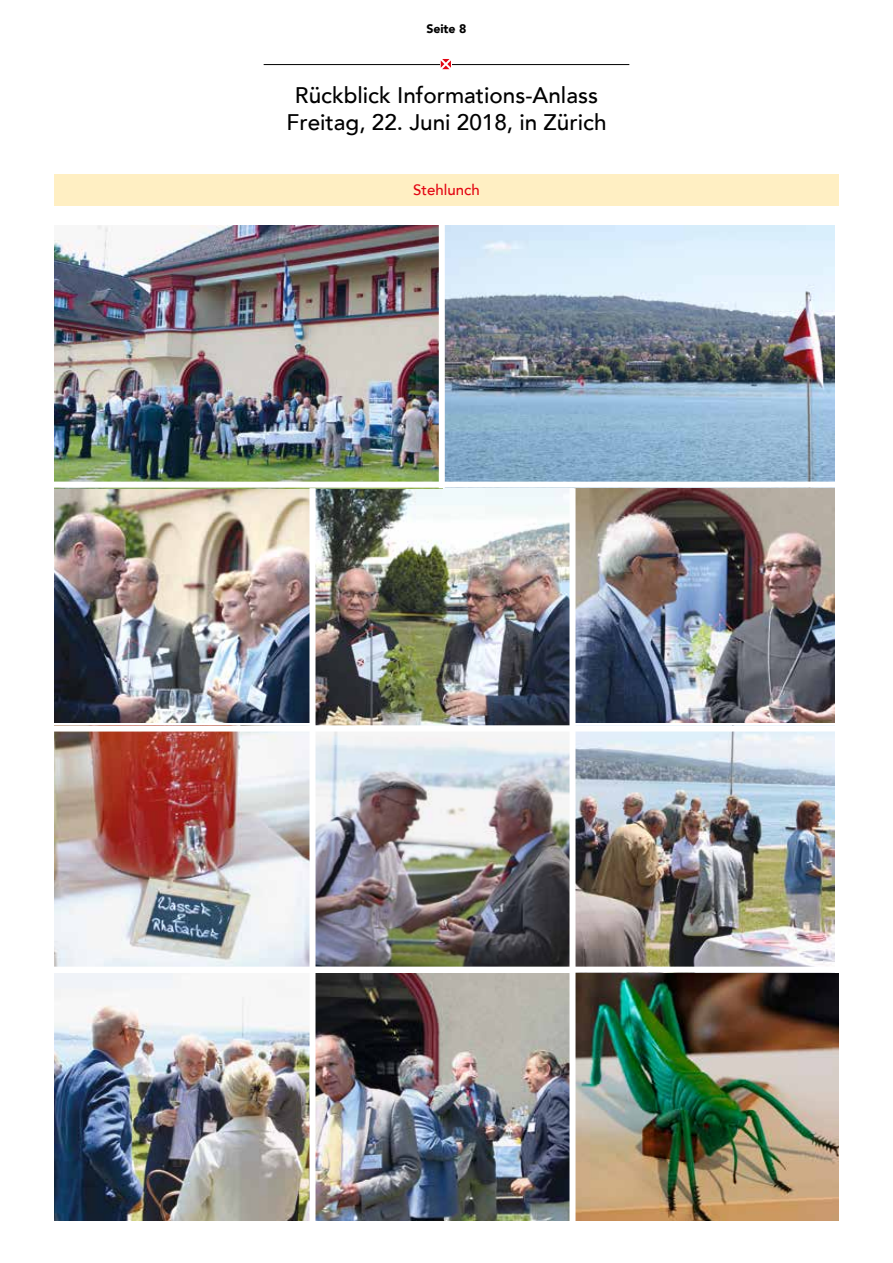
<style>
.page{position:relative;width:893px;height:1263px;background:#fff}
.page>*{position:absolute;margin:0;border:0;box-sizing:border-box;transform-origin:0 0}
.t1{font:22.5px/27px "KSD Avenir Medium";color:#000;text-align:center}
.t2{font:15px "KSD Avenir Medium";color:#e30613}
.t3{font:12.3px "KSD Avenir Black";letter-spacing:-.01em;color:#000}
</style>
<div class="page">
<hr style="left:264px;top:64px;width:365px;height:1px;background:#000">
<svg style="left:440px;top:60px;width:10px;height:10px"></svg>
<svg style="left:441px;top:59px;width:10px;height:10px"></svg>
<div style="left:54px;top:174px;width:785px;height:32px;background:#ffefc3"></div>
<img style="left:54px;top:488px;width:255px;height:235px">
<img style="left:54px;top:731px;width:255px;height:236px">
<img style="left:54px;top:973px;width:255px;height:247px">
<img style="left:315px;top:488px;width:254px;height:479px">
<img style="left:315px;top:973px;width:524px;height:247px">
<img style="left:575px;top:488px;width:259px;height:235px">
<img style="left:575px;top:731px;width:259px;height:236px">
<img style="left:54px;top:225px;width:385px;height:257px">
<img style="left:445px;top:225px;width:389px;height:257px">
<div style="left:0;top:725px;width:893px;height:6px;background:#fff"></div>
<div style="left:569px;top:488px;width:6px;height:775px;background:#fff"></div>
<p class="t3" style="left:427px;top:21px;width:41px">Seite 8</p>
<p class="t1" style="left:286px;top:82px;width:322px">Rückblick Informations-Anlass<br>Freitag, 22. Juni 2018, in Zürich</p>
<p class="t2" style="left:413px;top:181px;width:68px">Stehlunch</p>
</div>
